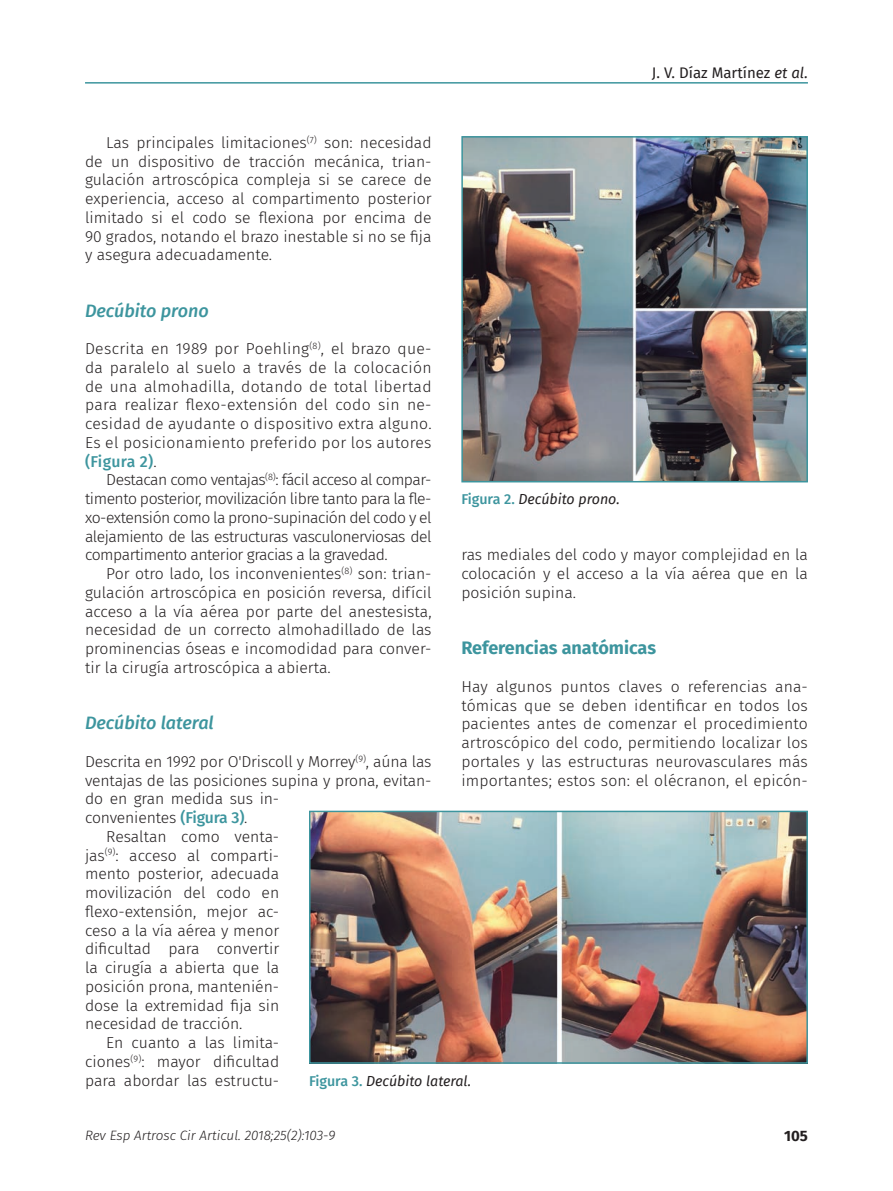
<style>
.page{position:relative;width:893px;height:1191px;background:#fff}
.page>*{position:absolute;margin:0;border:0;box-sizing:border-box;transform-origin:0 0}
.t1{font:italic 500 18px "Fira Sans";color:#3d959e}
.t2{font:700 18px "Fira Sans";color:#3d959e}
.t3{font:300 15.75px/18.8px "Fira Sans";color:#231f20;text-align:justify}
.t4{font:15px "Fira Sans";color:#231f20}
.t5{font:700 15px "Fira Sans";color:#231f20}
.t6{font:italic 14.25px "Fira Sans";color:#231f20}
.t7{font:italic 300 13.5px "Fira Sans";color:#231f20}
.s1{font-style:italic}
.s2{font-weight:500;color:#3d959e}
.s3{font-weight:500;font-style:normal;color:#3d959e}
</style>
<div class="page">
<hr style="left:85px;top:82px;width:723px;height:2px;background:#3d959e">
<img style="left:464px;top:139px;width:341px;height:340px">
<div style="left:461px;top:136px;width:347px;height:346px;border:2px solid #3d959e"></div>
<img style="left:312px;top:813px;width:493px;height:247px">
<div style="left:309px;top:810px;width:499px;height:253px;border:2px solid #3d959e"></div>
<p class="t4" style="left:652px;top:61px;width:158px">J. V. Díaz Martínez <span class="s1">et al.</span></p>
<p class="t3" style="left:85px;top:133px;width:348px;text-indent:21px">Las principales limitaciones<sup>(7)</sup> son: necesidad de un dispositivo de tracción mecánica, trian&shy;gulación artroscópica compleja si se carece de experiencia, acceso al compartimento posterior limitado si el codo se flexiona por encima de 90 grados, notando el brazo inestable si no se fija y asegura adecuadamente.</p>
<p class="t1" style="left:85px;top:296px;width:125px">Decúbito prono</p>
<p class="t3" style="left:85px;top:339px;width:348px">Descrita en 1989 por Poehling<sup>(8)</sup>, el brazo que&shy;da paralelo al suelo a través de la colocación de una almohadilla, dotando de total libertad para realizar flexo-extensión del codo sin ne&shy;cesidad de ayudante o dispositivo extra alguno.<br>Es el posicionamiento preferido por los autores <span class="s2">(Figura 2)</span>.</p>
<p class="t3" style="left:85px;top:470px;width:348px;text-indent:21px">Destacan como ventajas<sup>(8)</sup>: fácil acceso al compar&shy;timento posterior, movilización libre tanto para la fle&shy;xo-extensión como la prono-supinación del codo y el alejamiento de las estructuras vasculonerviosas del compartimento anterior gracias a la gravedad.</p>
<p class="t3" style="left:85px;top:564px;width:348px;text-indent:21px">Por otro lado, los inconvenientes<sup>(8)</sup> son: trian&shy;gulación artroscópica en posición reversa, difícil acceso a la vía aérea por parte del anestesista, necesidad de un correcto almohadillado de las prominencias óseas e incomodidad para conver&shy;tir la cirugía artroscópica a abierta.</p>
<p class="t1" style="left:85px;top:708px;width:130px">Decúbito lateral</p>
<p class="t3" style="left:85px;top:752px;width:348px">Descrita en 1992 por O'Driscoll y Morrey<sup>(9)</sup>, aúna las</p>
<p class="t3" style="left:85px;top:770px;width:348px">ventajas de las posiciones supina y prona, evitan-</p>
<p class="t3" style="left:85px;top:789px;width:196px">do en gran medida sus in-</p>
<p class="t3" style="left:85px;top:808px;width:164px">convenientes <span class="s2">(Figura 3)</span>.</p>
<p class="t3" style="left:106px;top:827px;width:174px">Resaltan como venta-</p>
<p class="t3" style="left:85px;top:845px;width:196px">jas<sup>(9)</sup>: acceso al comparti-</p>
<p class="t3" style="left:85px;top:864px;width:196px">mento posterior, adecuada</p>
<p class="t3" style="left:85px;top:883px;width:196px">movilización del codo en</p>
<p class="t3" style="left:85px;top:902px;width:196px">flexo-extensión, mejor ac-</p>
<p class="t3" style="left:85px;top:920px;width:196px">ceso a la vía aérea y menor</p>
<p class="t3" style="left:85px;top:939px;width:196px">dificultad para convertir</p>
<p class="t3" style="left:85px;top:958px;width:196px">la cirugía a abierta que la</p>
<p class="t3" style="left:85px;top:977px;width:196px">posición prona, mantenién-</p>
<p class="t3" style="left:85px;top:995px;width:196px">dose la extremidad fija sin</p>
<p class="t3" style="left:85px;top:1014px;width:159px">necesidad de tracción.</p>
<p class="t3" style="left:106px;top:1033px;width:174px">En cuanto a las limita-</p>
<p class="t3" style="left:85px;top:1052px;width:196px">ciones<sup>(9)</sup>: mayor dificultad</p>
<p class="t3" style="left:85px;top:1070px;width:196px">para abordar las estructu-</p>
<p class="t6" style="left:461px;top:488px;width:160px"><span class="s3">Figura 2.</span> Decúbito prono.</p>
<p class="t3" style="left:461px;top:545px;width:348px">ras mediales del codo y mayor complejidad en la colocación y el acceso a la vía aérea que en la posición supina.</p>
<p class="t2" style="left:461px;top:633px;width:196px">Referencias anatómicas</p>
<p class="t3" style="left:461px;top:677px;width:348px">Hay algunos puntos claves o referencias ana&shy;tómicas que se deben identificar en todos los pacientes antes de comenzar el procedimiento artroscópico del codo, permitiendo localizar los portales y las estructuras neurovasculares más importantes; estos son: el olécranon, el epicón-</p>
<p class="t6" style="left:309px;top:1070px;width:164px"><span class="s3">Figura 3.</span> Decúbito lateral.</p>
<p class="t7" style="left:85px;top:1125px;width:252px">Rev Esp Artrosc Cir Articul. 2018;25(2):103-9</p>
<p class="t5" style="left:784px;top:1123px;width:25px">105</p>
</div>
